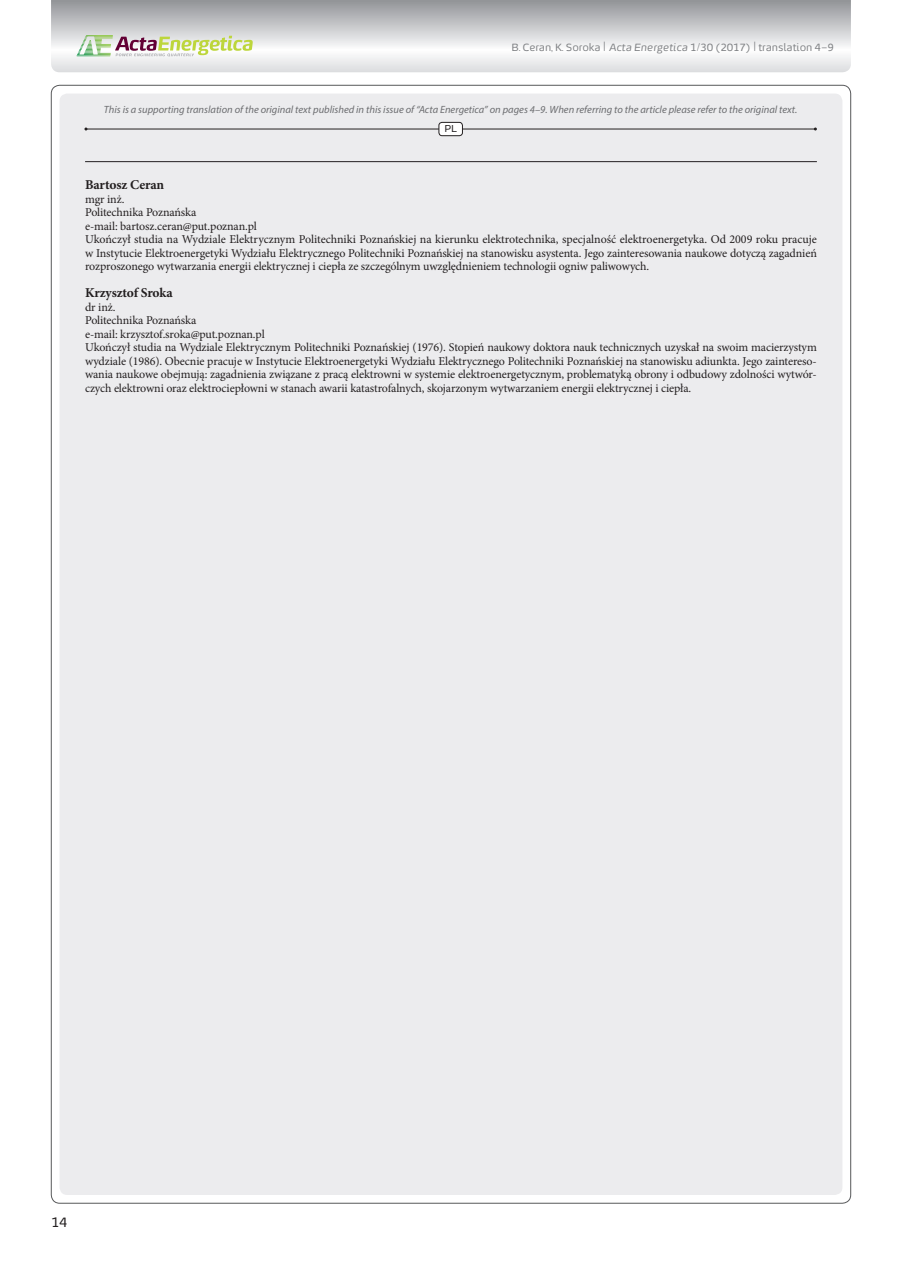
<style>
.page{position:relative;width:902px;height:1263px;background:#fff}
.page>*{position:absolute;margin:0;border:0;box-sizing:border-box;transform-origin:0 0}
.t1{font:700 13.5px "Minion Pro";letter-spacing:-.01em;color:#231f20}
.t2{font:13.5px "Energa";color:#231f20}
.t3{font:12px/13.5px "Minion Pro";letter-spacing:-.01em;color:#231f20}
.t4{font:italic 10.5px "Myriad Pro";color:#6c6d70}
.t5{font:10.5px "Energa";letter-spacing:-.01em;color:#808285}
.t6{font:10.05px "Energa";color:#231f20}
.s1{font-size:13.5px}
.s2{font-style:italic}
</style>
<div class="page">
<svg style="left:51px;top:0;width:799px;height:72px"></svg>
<div style="left:60px;top:94px;width:782px;height:1101px;background:#ececee;border-radius:8px"></div>
<svg style="left:76px;top:35px;width:177px;height:21px"></svg>
<hr style="left:86px;top:129px;width:729px;height:1px;background:#231f20">
<div style="left:439px;top:122px;width:23px;height:14px;background:#fff;border-radius:3px"></div>
<div style="left:438px;top:122px;width:25px;height:14px;border:1px solid #231f20;border-radius:3px"></div>
<hr style="left:85px;top:161px;width:731px;height:1px;background:#231f20">
<p class="t5" style="left:511px;top:41px;width:324px">B. Ceran, K. Soroka <span class="s1">|</span> <span class="s2">Acta Energetica</span> 1/30 (2017) <span class="s1">|</span> translation 4–9</p>
<p class="t4" style="left:104px;top:103px;width:695px">This is a supporting translation of the original text published in this issue of “Acta Energetica” on pages 4–9. When referring to the article please refer to the original text.</p>
<p class="t6" style="left:444px;top:122px;width:14px">PL</p>
<p class="t1" style="left:85px;top:175px;width:81px">Bartosz Ceran</p>
<p class="t3" style="left:85px;top:192px;width:733px">mgr inż.<br>Politechnika Poznańska<br>e-mail: bartosz.ceran@put.poznan.pl<br>Ukończył studia na Wydziale Elektrycznym Politechniki Poznańskiej na kierunku elektrotechnika, specjalność elektroenergetyka. Od 2009 roku pracuje w Instytucie Elektroenergetyki Wydziału Elektrycznego Politechniki Poznańskiej na stanowisku asystenta. Jego zainteresowania naukowe dotyczą zagadnień rozproszonego wytwarzania energii elektrycznej i ciepła ze szczególnym uwzględnieniem technologii ogniw paliwowych.</p>
<p class="t1" style="left:85px;top:283px;width:89px">Krzysztof Sroka</p>
<p class="t3" style="left:85px;top:300px;width:733px">dr inż.<br>Politechnika Poznańska<br>e-mail: krzysztof.sroka@put.poznan.pl<br>Ukończył studia na Wydziale Elektrycznym Politechniki Poznańskiej (1976). Stopień naukowy doktora nauk technicznych uzyskał na swoim macierzystym wydziale (1986). Obecnie pracuje w Instytucie Elektroenergetyki Wydziału Elektrycznego Politechniki Poznańskiej na stanowisku adiunkta. Jego zaintereso&shy;wania naukowe obejmują: zagadnienia związane z pracą elektrowni w systemie elektroenergetycznym, problematyką obrony i odbudowy zdolności wytwór&shy;czych elektrowni oraz elektrociepłowni w stanach awarii katastrofalnych, skojarzonym wytwarzaniem energii elektrycznej i ciepła.</p>
<p class="t2" style="left:51px;top:1213px;width:18px">14</p>
</div>
